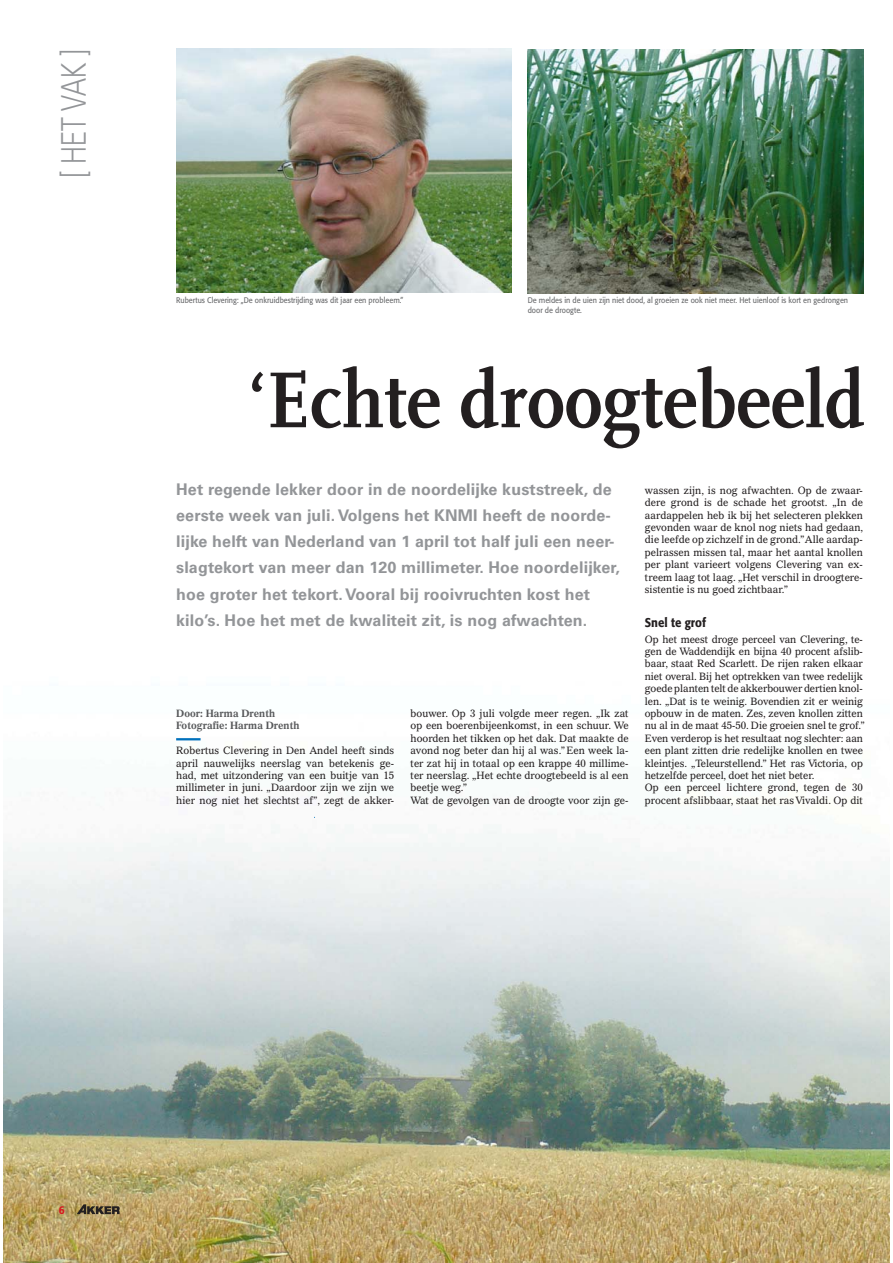
<style>
.page{position:relative;width:893px;height:1263px;background:#fff}
.page>*{position:absolute;margin:0;border:0;box-sizing:border-box;transform-origin:0 0}
.t1{font:700 82.65px "AD Scala Tab";color:#231f20;scale:.9 1}
.t2{font:300 34.5px "Vectora LT Std";color:#939598;scale:.8 1}
.t3{font:700 16.05px/26.1px "Univers LT Std";letter-spacing:.01em;color:#939598}
.t4{font:500 12.6px "Formata";color:#231f20;scale:.9 1}
.t5{font:500 11.25px "Formata";color:#d71920;scale:.9 1}
.t6{font:10.35px/12.5px "Gazette LT Std";letter-spacing:-.01em;color:#231f20;text-align:justify;scale:.95 1}
.t7{font:700 10.35px/12.5px "Gazette LT Std";color:#58595b;scale:.95 1}
.t8{font:8.1px/9.6px "Formata";color:#6d6e70;scale:.9 1}
</style>
<div class="page">
<img style="left:4px;top:59px;width:885px;height:1204px">
<svg style="left:77px;top:1204px;width:43px;height:10px"></svg>
<svg style="left:58px;top:170px;width:34px;height:8px"></svg>
<svg style="left:58px;top:59px;width:34px;height:104px"></svg>
<hr style="left:176px;top:738px;width:25px;height:2px;background:#0071bc">
<img style="left:528px;top:49px;width:335px;height:245px">
<img style="left:176px;top:49px;width:335px;height:243px">
<h2 class="t2" style="left:54px;top:178px;width:163px;rotate:-90deg">[ HET VAK ]</h2>
<p class="t8" style="left:176px;top:296px;width:254px">Rubertus Clevering: „De onkruidbestrijding was dit jaar een probleem.”</p>
<p class="t8" style="left:528px;top:296px;width:358px">De meldes in de uien zijn niet dood, al groeien ze ook niet meer. Het uienloof is kort en gedrongen door de droogte.</p>
<h1 class="t1" style="left:248px;top:366px;width:686px">‘Echte droogtebeeld</h1>
<p class="t3" style="left:176px;top:477px;width:445px">Het regende lekker door in de noordelijke kuststreek, de eerste week van juli. Volgens het KNMI heeft de noorde&shy;lijke helft van Nederland van 1 april tot half juli een neer&shy;slagtekort van meer dan 120 millimeter. Hoe noordelijker, hoe groter het tekort. Vooral bij rooivruchten kost het kilo’s. Hoe het met de kwaliteit zit, is nog afwachten.</p>
<p class="t6" style="left:645px;top:485px;width:231px">wassen zijn, is nog afwachten. Op de zwaar&shy;dere grond is de schade het grootst. „In de aardappelen heb ik bij het selecteren plekken gevonden waar de knol nog niets had gedaan, die leefde op zichzelf in de grond.”Alle aardap&shy;pelrassen missen tal, maar het aantal knollen per plant varieert volgens Clevering van ex&shy;treem laag tot laag. „Het verschil in droogtere&shy;sistentie is nu goed zichtbaar.”</p>
<p class="t4" style="left:645px;top:617px;width:69px">Snel te grof</p>
<p class="t6" style="left:645px;top:634px;width:233px;text-align:left">Op het meest droge perceel van Clevering, te&shy;gen de Waddendijk en bijna 40 procent afslib&shy;baar, staat Red Scarlett. De rijen raken elkaar niet overal. Bij het optrekken van twee redelijk goede planten telt de akkerbouwer dertien knol&shy;len. „Dat is te weinig. Bovendien zit er weinig opbouw in de maten. Zes, zeven knollen zitten nu al in de maat 45-50. Die groeien snel te grof.” Even verderop is het resultaat nog slechter: aan een plant zitten drie redelijke knollen en twee kleintjes. „Teleurstellend.” Het ras Victoria, op hetzelfde perceel, doet het niet beter.<br>Op een perceel lichtere grond, tegen de 30 procent afslibbaar, staat het ras Vivaldi. Op dit</p>
<p class="t6" style="left:410px;top:708px;width:231px;text-align:left">bouwer. Op 3 juli volgde meer regen. „Ik zat op een boerenbijeenkomst, in een schuur. We hoorden het tikken op het dak. Dat maakte de avond nog beter dan hij al was.” Een week la&shy;ter zat hij in totaal op een krappe 40 millime&shy;ter neerslag. „Het echte droogtebeeld is al een beetje weg.”<br>Wat de gevolgen van de droogte voor zijn ge-</p>
<p class="t7" style="left:176px;top:708px;width:131px">Door: Harma Drenth<br>Fotografie: Harma Drenth</p>
<p class="t6" style="left:176px;top:745px;width:231px">Robertus Clevering in Den Andel heeft sinds april nauwelijks neerslag van betekenis ge&shy;had, met uitzondering van een buitje van 15 millimeter in juni. „Daardoor zijn we zijn we hier nog niet het slechtst af”, zegt de akker-</p>
<p class="t5" style="left:59px;top:1205px;width:8px">6</p>
</div>
